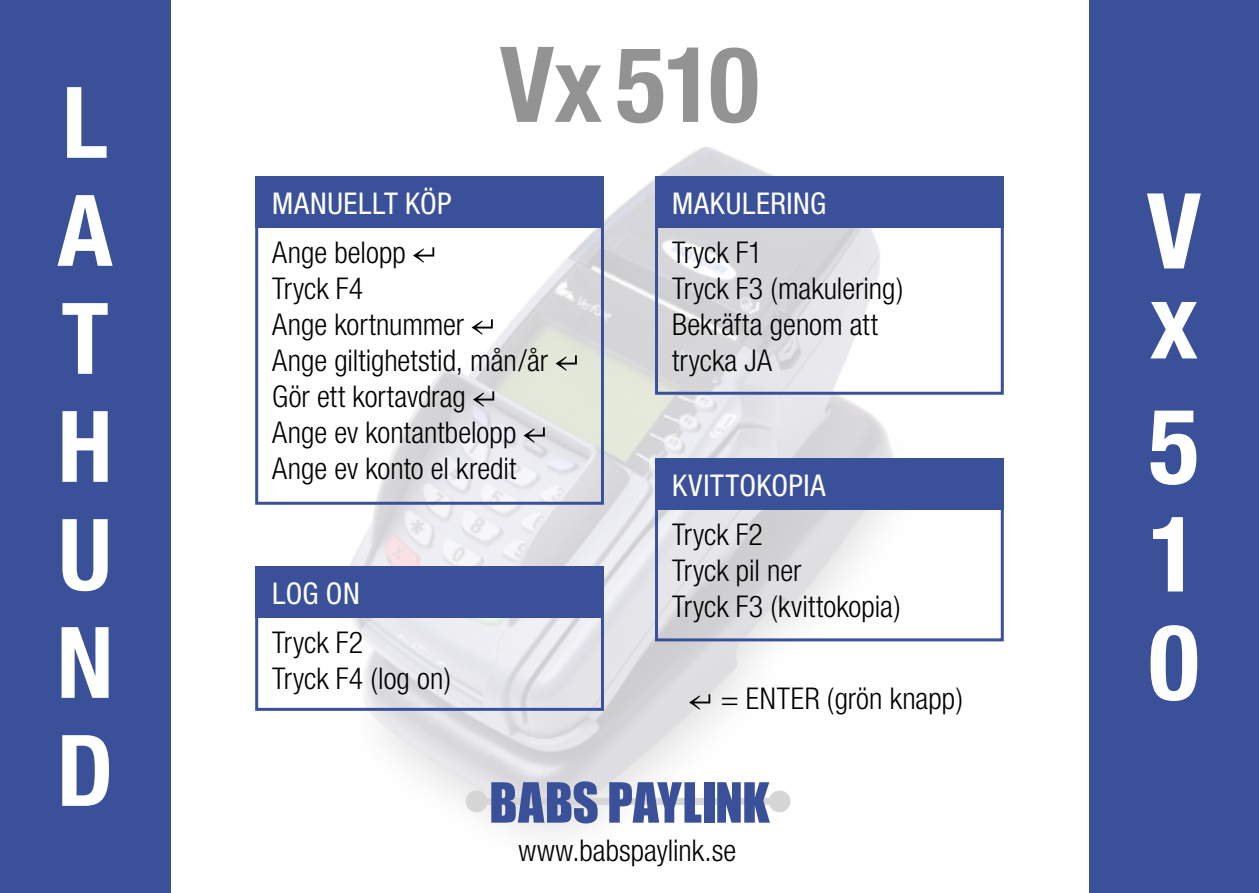
<style>
.page{position:relative;width:1259px;height:893px;background:#fff}
.page>*{position:absolute;margin:0;border:0;box-sizing:border-box;transform-origin:0 0}
.t1{font:700 condensed 105px/108px "Helvetica Neue";color:#fff}
.t2{font:700 condensed 105px "Helvetica Neue";color:#939393}
.t3{font:700 condensed 99px/108px "Helvetica Neue";color:#fff;text-align:justify}
.t4{font:300 condensed 30px/36px "Helvetica Neue";color:#000}
.t5{font:condensed 30px "Helvetica Neue";letter-spacing:.02em;color:#fff}
</style>
<div class="page">
<img style="left:259px;top:146px;width:745px;height:690px">
<div style="left:0;top:0;width:170px;height:893px;background:#3a519a"></div>
<div style="left:1089px;top:0;width:170px;height:893px;background:#3a519a"></div>
<div style="left:655px;top:459px;width:348px;height:182px;border:3px solid #3a519a"></div>
<div style="left:655px;top:459px;width:348px;height:51px;background:#3a519a"></div>
<div style="left:255px;top:176px;width:349px;height:329px;border:3px solid #3a519a"></div>
<div style="left:255px;top:176px;width:349px;height:51px;background:#3a519a"></div>
<svg style="left:413px;top:247px;width:21px;height:16px"></svg>
<svg style="left:471px;top:319px;width:22px;height:16px"></svg>
<svg style="left:555px;top:355px;width:22px;height:16px"></svg>
<svg style="left:473px;top:391px;width:21px;height:16px"></svg>
<svg style="left:523px;top:427px;width:22px;height:16px"></svg>
<div style="left:255px;top:566px;width:349px;height:145px;border:3px solid #3a519a"></div>
<div style="left:255px;top:566px;width:349px;height:51px;background:#3a519a"></div>
<div style="left:655px;top:176px;width:348px;height:219px;border:3px solid #3a519a"></div>
<div style="left:655px;top:176px;width:348px;height:51px;background:#3a519a"></div>
<svg style="left:689px;top:694px;width:21px;height:16px"></svg>
<svg style="left:466px;top:781px;width:324px;height:42px"></svg>
<h2 class="t3" style="left:57px;top:67px;width:58px">L A T H U N D</h2>
<h1 class="t2" style="left:500px;top:21px;width:261px">Vx 510</h1>
<p class="t5" style="left:272px;top:186px;width:181px">MANUELLT KÖP</p>
<p class="t4" style="left:272px;top:234px;width:278px">Ange belopp<br>Tryck F4<br>Ange kortnummer<br>Ange giltighetstid, mån/år<br>Gör ett kortavdrag<br>Ange ev kontantbelopp<br>Ange ev konto el kredit</p>
<p class="t5" style="left:272px;top:576px;width:89px">LOG ON</p>
<p class="t4" style="left:272px;top:624px;width:180px">Tryck F2<br>Tryck F4 (log on)</p>
<p class="t5" style="left:672px;top:186px;width:156px">MAKULERING</p>
<p class="t4" style="left:672px;top:234px;width:233px">Tryck F1<br>Tryck F3 (makulering)<br>Bekräfta genom att trycka JA</p>
<p class="t5" style="left:672px;top:468px;width:155px">KVITTOKOPIA</p>
<p class="t4" style="left:672px;top:516px;width:230px">Tryck F2<br>Tryck pil ner<br>Tryck F3 (kvittokopia)</p>
<p class="t4" style="left:720px;top:680px;width:244px">= ENTER (grön knapp)</p>
<p class="t4" style="left:518px;top:832px;width:219px">www.babspaylink.se</p>
<h1 class="t1" style="left:1146px;top:185px;width:56px;line-height:90px">V x</h1>
<h1 class="t1" style="left:1148px;top:391px;width:52px;text-align:justify">5<br>1<br>0</h1>
</div>
